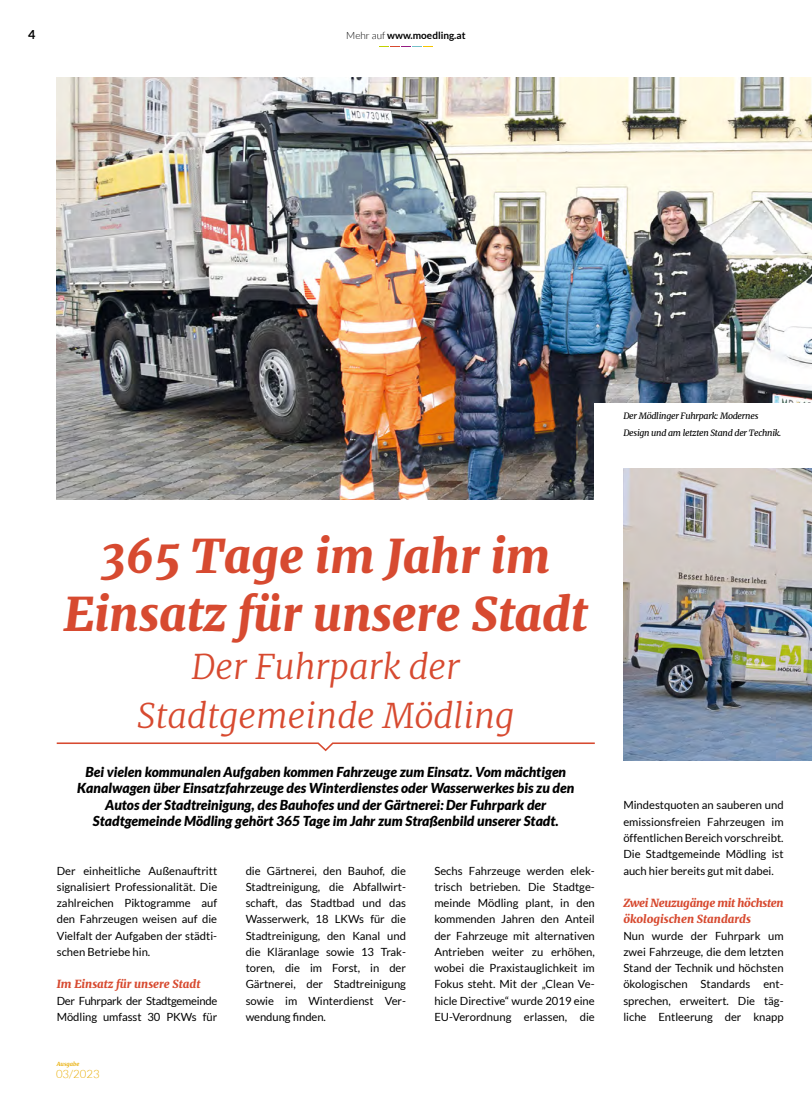
<style>
.page{position:relative;width:812px;height:1099px;background:#fff}
.page>*{position:absolute;margin:0;border:0;box-sizing:border-box;transform-origin:0 0}
.t1{font:italic 900 46.75px/57.6px "Merriweather";color:#d74a30;text-align:center}
.t2{font:italic 300 34.25px/48.2px "Merriweather";color:#d74a30;text-align:center}
.t3{font:italic 900 13.75px/16.2px "Lato";color:#000;text-align:center}
.t4{font:700 12.5px "Lato";color:#000}
.t5{font:300 11.38px "Lato";color:#e8ac00}
.t6{font:11.25px/16.2px "Lato";color:#000;text-align:justify}
.t7{font:11.25px/16.2px "Lato";letter-spacing:-.025em;color:#000}
.t8{font:italic 900 11.25px/16.2px "Merriweather";letter-spacing:-.025em;color:#d74a30}
.t9{font:italic 900 11.25px "Merriweather";color:#d74a30}
.t10{font:700 10px "Lato";color:#000}
.t11{font:italic 8.75px/16.2px "Merriweather";letter-spacing:-.03em;color:#000}
.t12{font:italic 700 5.62px "Merriweather";color:#e8ac00}
.s1{font-weight:300}
</style>
<div class="page">
<svg style="left:379px;top:46px;width:53px;height:1px"></svg>
<img style="left:57px;top:78px;width:754px;height:422px">
<div style="left:594px;top:403px;width:217px;height:169px;background:#fff"></div>
<img style="left:623px;top:468px;width:188px;height:292px">
<svg style="left:56px;top:742px;width:539px;height:10px"></svg>
<p class="t4" style="left:28px;top:27px;width:9px">4</p>
<p class="t10" style="left:346px;top:30px;width:121px"><span class="s1">Mehr auf</span> www.moedling.at</p>
<p class="t11" style="left:623px;top:408px;width:159px">Der Mödlinger Fuhrpark: Modernes<br>Design und am letzten Stand der Technik.</p>
<h1 class="t1" style="left:64px;top:526px;width:524px">365 Tage im Jahr im<br>Einsatz für unsere Stadt</h1>
<h2 class="t2" style="left:137px;top:641px;width:379px">Der Fuhrpark der<br>Stadtgemeinde Mödling</h2>
<p class="t3" style="left:77px;top:764px;width:498px">Bei vielen kommunalen Aufgaben kommen Fahrzeuge zum Einsatz. Vom mächtigen Kanalwagen über Einsatzfahrzeuge des Winterdienstes oder Wasserwerkes bis zu den Autos der Stadtreinigung, des Bauhofes und der Gärtnerei: Der Fuhrpark der Stadtgemeinde Mödling gehört 365 Tage im Jahr zum Straßenbild unserer Stadt.</p>
<p class="t6" style="left:57px;top:862px;width:162px">Der einheitliche Außenauftritt signalisiert Professionalität. Die zahlreichen Piktogramme auf den Fahrzeugen weisen auf die Vielfalt der Aufgaben der städti&shy;schen Betriebe hin.</p>
<p class="t9" style="left:57px;top:976px;width:145px">Im Einsatz für unsere Stadt</p>
<p class="t7" style="left:57px;top:992px;width:162px">Der Fuhrpark der Stadtgemeinde<br>Mödling umfasst 30 PKWs für</p>
<p class="t6" style="left:246px;top:862px;width:162px">die Gärtnerei, den Bauhof, die Stadtreinigung, die Abfallwirt&shy;schaft, das Stadtbad und das Wasserwerk, 18 LKWs für die Stadtreinigung, den Kanal und die Kläranlage sowie 13 Trak&shy;toren, die im Forst, in der Gärtnerei, der Stadtreinigung sowie im Winterdienst Ver&shy;wendung finden.</p>
<p class="t6" style="left:434px;top:862px;width:162px">Sechs Fahrzeuge werden elek&shy;trisch betrieben. Die Stadtge&shy;meinde Mödling plant, in den kommenden Jahren den Anteil der Fahrzeuge mit alternativen Antrieben weiter zu erhöhen, wobei die Praxistauglichkeit im Fokus steht. Mit der „Clean Ve&shy;hicle Directive“ wurde 2019 eine EU-Verordnung erlassen, die</p>
<p class="t12" style="left:57px;top:1059px;width:24px">Ausgabe</p>
<p class="t5" style="left:56px;top:1067px;width:45px">03/2023</p>
<p class="t6" style="left:623px;top:797px;width:162px">Mindestquoten an sauberen und emissionsfreien Fahrzeugen im öffentlichen Bereich vorschreibt.<br>Die Stadtgemeinde Mödling ist auch hier bereits gut mit dabei.</p>
<p class="t8" style="left:623px;top:894px;width:162px">Zwei Neuzugänge mit höchsten ökologischen Standards</p>
<p class="t6" style="left:623px;top:927px;width:162px">Nun wurde der Fuhrpark um zwei Fahrzeuge, die dem letzten Stand der Technik und höchsten ökologischen Standards ent&shy;sprechen, erweitert. Die täg&shy;liche Entleerung der knapp</p>
</div>
